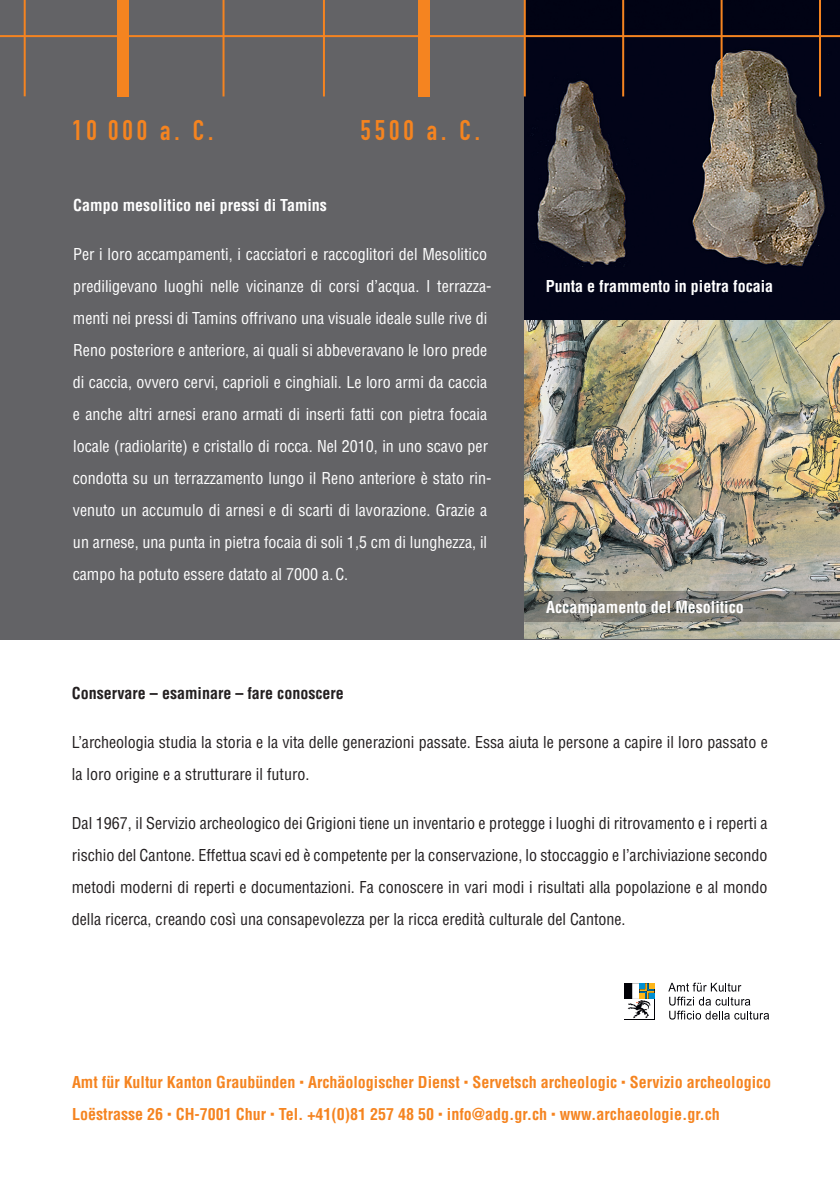
<style>
.page{position:relative;width:840px;height:1191px;background:#fff}
.page>*{position:absolute;margin:0;border:0;box-sizing:border-box;transform-origin:0 0}
.t1{font:28px "DIN Engschrift Std";letter-spacing:.14em;color:#f58420}
.t2{font:condensed 16px/32px "Helvetica LT Std";color:#fff}
.t3{font:condensed 16px/32px "Helvetica LT Std";color:#231f20}
.t4{font:700 condensed 16px/31px "Helvetica LT Std";color:#f58420}
.t5{font:700 condensed 16px "Helvetica LT Std";color:#fff}
.t6{font:700 condensed 16px "Helvetica LT Std";color:#231f20}
</style>
<div class="page">
<div style="left:0;top:0;width:839px;height:639px;background:#636366"></div>
<img style="left:524px;top:0;width:315px;height:639px">
<div style="left:117px;top:0;width:12px;height:96px;background:#f58420"></div>
<hr style="left:0;top:35px;width:839px;height:2px;background:#f58420">
<hr style="left:24px;top:0;width:2px;height:96px;background:#f58420">
<hr style="left:222px;top:0;width:2px;height:96px;background:#f58420">
<hr style="left:720px;top:0;width:2px;height:96px;background:#f58420">
<hr style="left:323px;top:0;width:2px;height:96px;background:#f58420">
<hr style="left:523px;top:0;width:2px;height:96px;background:#f58420">
<hr style="left:621px;top:0;width:2px;height:96px;background:#f58420">
<hr style="left:818px;top:0;width:2px;height:96px;background:#f58420">
<svg style="left:668px;top:982px;width:100px;height:37px"></svg>
<div style="left:623px;top:982px;width:31px;height:37px;background:#010106"></div>
<div style="left:624px;top:999px;width:30px;height:19px;background:#fff"></div>
<svg style="left:627px;top:983px;width:27px;height:35px"></svg>
<svg style="left:524px;top:591px;width:315px;height:31px;background:#7a7973"></svg>
<div style="left:418px;top:0;width:12px;height:96px;background:#f58420"></div>
<h1 class="t1" style="left:72px;top:114px;width:143px">10 000 a. C.</h1>
<h1 class="t1" style="left:360px;top:114px;width:121px">5500 a. C.</h1>
<p class="t5" style="left:73px;top:195px;width:255px">Campo mesolitico nei pressi di Tamins</p>
<p class="t2" style="left:73px;top:238px;width:420px">Per i loro accampamenti, i cacciatori e raccoglitori del Mesolitico prediligevano luoghi nelle vicinanze di corsi d’acqua. I terrazza&shy;menti nei pressi di Tamins offrivano una visuale ideale sulle rive di Reno posteriore e anteriore, ai quali si abbeveravano le loro prede di caccia, ovvero cervi, caprioli e cinghiali. Le loro armi da caccia e anche altri arnesi erano armati di inserti fatti con pietra focaia locale (radiolarite) e cristallo di rocca. Nel 2010, in uno scavo per condotta su un terrazzamento lungo il Reno anteriore è stato rin&shy;venuto un accumulo di arnesi e di scarti di lavorazione. Grazie a un arnese, una punta in pietra focaia di soli 1,5 cm di lunghezza, il campo ha potuto essere datato al 7000 a.C.</p>
<p class="t5" style="left:545px;top:276px;width:229px">Punta e frammento in pietra focaia</p>
<p class="t5" style="left:546px;top:597px;width:199px">Accampamento del Mesolitico</p>
<p class="t6" style="left:72px;top:683px;width:273px">Conservare – esaminare – fare conoscere</p>
<p class="t3" style="left:72px;top:726px;width:697px">L’archeologia studia la storia e la vita delle generazioni passate. Essa aiuta le persone a capire il loro passato e la loro origine e a strutturare il futuro.</p>
<p class="t3" style="left:72px;top:807px;width:697px;text-align:justify">Dal 1967, il Servizio archeologico dei Grigioni tiene un inventario e protegge i luoghi di ritrovamento e i reperti a rischio del Cantone. Effettua scavi ed è competente per la conservazione, lo stoccaggio e l’archiviazione secondo metodi moderni di reperti e documentazioni. Fa conoscere in vari modi i risultati alla popolazione e al mondo della ricerca, creando così una consapevolezza per la ricca eredità culturale del Cantone.</p>
<p class="t4" style="left:72px;top:1067px;width:700px">Amt für Kultur Kanton Graubünden Archäologischer Dienst Servetsch archeologic Servizio archeologico<br>Loëstrasse 26 CH-7001 Chur Tel. +41(0)81 257 48 50 info@adg.gr.ch www.archaeologie.gr.ch</p>
</div>
